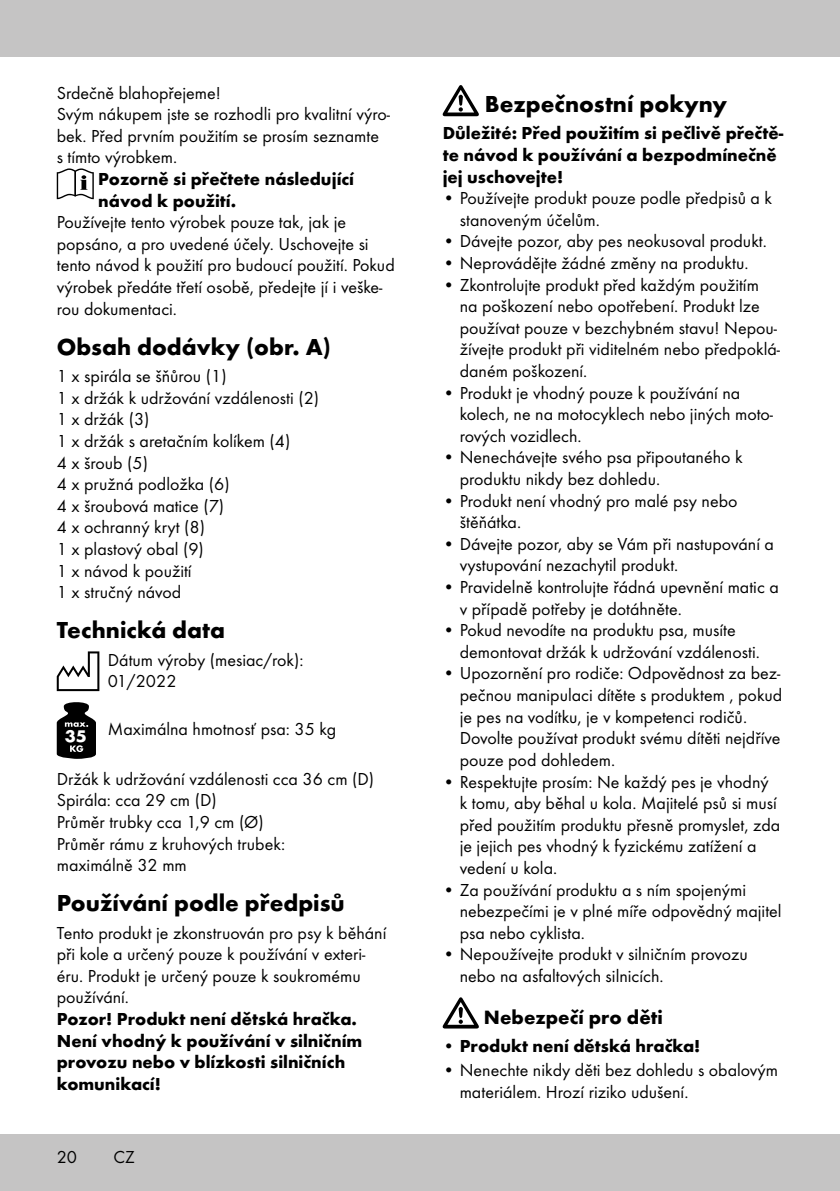
<style>
.page{position:relative;width:840px;height:1191px;background:#fff}
.page>*{position:absolute;margin:0;border:0;box-sizing:border-box;transform-origin:0 0}
.t1{font:700 24px "Futura TOT";color:#000}
.t2{font:700 20px "Futura TOT";color:#000}
.t3{font:18px/21.6px "Futura TOT Boo";color:#000}
.t4{font:700 18px/21.6px "Futura TOT";color:#000}
</style>
<div class="page">
<div style="left:0;top:1134px;width:839px;height:57px;background:#c5c4c4"></div>
<div style="left:0;top:0;width:839px;height:57px;background:#c5c4c4"></div>
<svg style="left:57px;top:168px;width:37px;height:31px"></svg>
<svg style="left:57px;top:651px;width:42px;height:40px"></svg>
<svg style="left:57px;top:702px;width:39px;height:57px"></svg>
<svg style="left:442px;top:85px;width:36px;height:31px"></svg>
<svg style="left:442px;top:997px;width:36px;height:31px"></svg>
<p class="t3" style="left:57px;top:82px;width:334px">Srdečně blahopřejeme!<br>Svým nákupem jste se rozhodli pro kvalitní výro&shy;bek. Před prvním použitím se prosím seznamte<br>s tímto výrobkem.</p>
<p class="t4" style="left:98px;top:168px;width:257px">Pozorně si přečtete následující návod k použití.</p>
<p class="t3" style="left:57px;top:211px;width:339px">Používejte tento výrobek pouze tak, jak je popsáno, a pro uvedené účely. Uschovejte si tento návod k použití pro budoucí použití. Pokud výrobek předáte třetí osobě, předejte jí i veške&shy;rou dokumentaci.</p>
<h1 class="t1" style="left:57px;top:332px;width:276px">Obsah dodávky (obr. A)</h1>
<p class="t3" style="left:57px;top:365px;width:264px">1 x spirála se šňůrou (1)<br>1 x držák k udržování vzdálenosti (2)<br>1 x držák (3)<br>1 x držák s aretačním kolíkem (4)<br>4 x šroub (5)<br>4 x pružná podložka (6)<br>4 x šroubová matice (7)<br>4 x ochranný kryt (8)<br>1 x plastový obal (9)<br>1 x návod k použití<br>1 x stručný návod</p>
<h1 class="t1" style="left:57px;top:615px;width:170px">Technická data</h1>
<p class="t3" style="left:108px;top:648px;width:197px">Dátum výroby (mesiac/rok):<br>01/2022</p>
<p class="t3" style="left:65px;top:718px;width:273px"><sub>35</sub> Maximálna hmotnosť psa: 35 kg</p>
<p class="t3" style="left:57px;top:768px;width:319px">Držák k udržování vzdálenosti cca 36 cm (D)<br>Spirála: cca 29 cm (D)<br>Průměr trubky cca 1,9 cm (Ø)<br>Průměr rámu z kruhových trubek:<br>maximálně 32 mm</p>
<h1 class="t1" style="left:57px;top:888px;width:289px">Používání podle předpisů</h1>
<p class="t3" style="left:57px;top:921px;width:331px">Tento produkt je zkonstruován pro psy k běhání při kole a určený pouze k používání v exteri&shy;éru. Produkt je určený pouze k soukromému používání.</p>
<p class="t4" style="left:57px;top:1008px;width:307px">Pozor! Produkt není dětská hračka.<br>Není vhodný k používání v silničním provozu nebo v blízkosti silničních komunikací!</p>
<p class="t3" style="left:57px;top:1146px;width:22px">20</p>
<p class="t3" style="left:113px;top:1146px;width:23px">CZ</p>
<h1 class="t1" style="left:484px;top:89px;width:243px">Bezpečnostní pokyny</h1>
<p class="t4" style="left:442px;top:122px;width:342px">Důležité: Před použitím si pečlivě přečtě&shy;te návod k používání a bezpodmínečně jej uschovejte!</p>
<p class="t3" style="left:459px;top:187px;width:314px;text-indent:-17px">• Používejte produkt pouze podle předpisů a k stanoveným účelům.</p>
<p class="t3" style="left:442px;top:230px;width:325px">• Dávejte pozor, aby pes neokusoval produkt.</p>
<p class="t3" style="left:442px;top:252px;width:307px">• Neprovádějte žádné změny na produktu.</p>
<p class="t3" style="left:459px;top:274px;width:322px;text-indent:-17px">• Zkontrolujte produkt před každým použitím na poškození nebo opotřebení. Produkt lze používat pouze v bezchybném stavu! Nepou&shy;žívejte produkt při viditelném nebo předpoklá&shy;daném poškození.</p>
<p class="t3" style="left:459px;top:382px;width:315px;text-indent:-17px">• Produkt je vhodný pouze k používání na kolech, ne na motocyklech nebo jiných moto&shy;rových vozidlech.</p>
<p class="t3" style="left:459px;top:446px;width:284px;text-indent:-17px">• Nenechávejte svého psa připoutaného k produktu nikdy bez dohledu.</p>
<p class="t3" style="left:459px;top:490px;width:279px;text-indent:-17px">• Produkt není vhodný pro malé psy nebo štěňátka.</p>
<p class="t3" style="left:459px;top:533px;width:315px;text-indent:-17px">• Dávejte pozor, aby se Vám při nastupování a vystupování nezachytil produkt.</p>
<p class="t3" style="left:459px;top:576px;width:320px;text-indent:-17px">• Pravidelně kontrolujte řádná upevnění matic a v případě potřeby je dotáhněte.</p>
<p class="t3" style="left:459px;top:619px;width:301px;text-indent:-17px">• Pokud nevodíte na produktu psa, musíte demontovat držák k udržování vzdálenosti.</p>
<p class="t3" style="left:459px;top:662px;width:324px;text-indent:-17px">• Upozornění pro rodiče: Odpovědnost za bez&shy;pečnou manipulaci dítěte s produktem , pokud je pes na vodítku, je v kompetenci rodičů.<br>Dovolte používat produkt svému dítěti nejdříve pouze pod dohledem.</p>
<p class="t3" style="left:459px;top:770px;width:322px;text-indent:-17px">• Respektujte prosím: Ne každý pes je vhodný k tomu, aby běhal u kola. Majitelé psů si musí před použitím produktu přesně promyslet, zda je jejich pes vhodný k fyzickému zatížení a vedení u kola.</p>
<p class="t3" style="left:459px;top:878px;width:323px;text-indent:-17px">• Za používání produktu a s ním spojenými nebezpečími je v plné míře odpovědný majitel psa nebo cyklista.</p>
<p class="t3" style="left:459px;top:943px;width:289px;text-indent:-17px">• Nepoužívejte produkt v silničním provozu nebo na asfaltových silnicích.</p>
<p class="t2" style="left:483px;top:1005px;width:180px">Nebezpečí pro děti</p>
<p class="t4" style="left:442px;top:1034px;width:259px">• Produkt není dětská hračka!</p>
<p class="t3" style="left:459px;top:1059px;width:320px;text-indent:-17px">• Nenechte nikdy děti bez dohledu s obalovým materiálem. Hrozí riziko udušení.</p>
</div>
